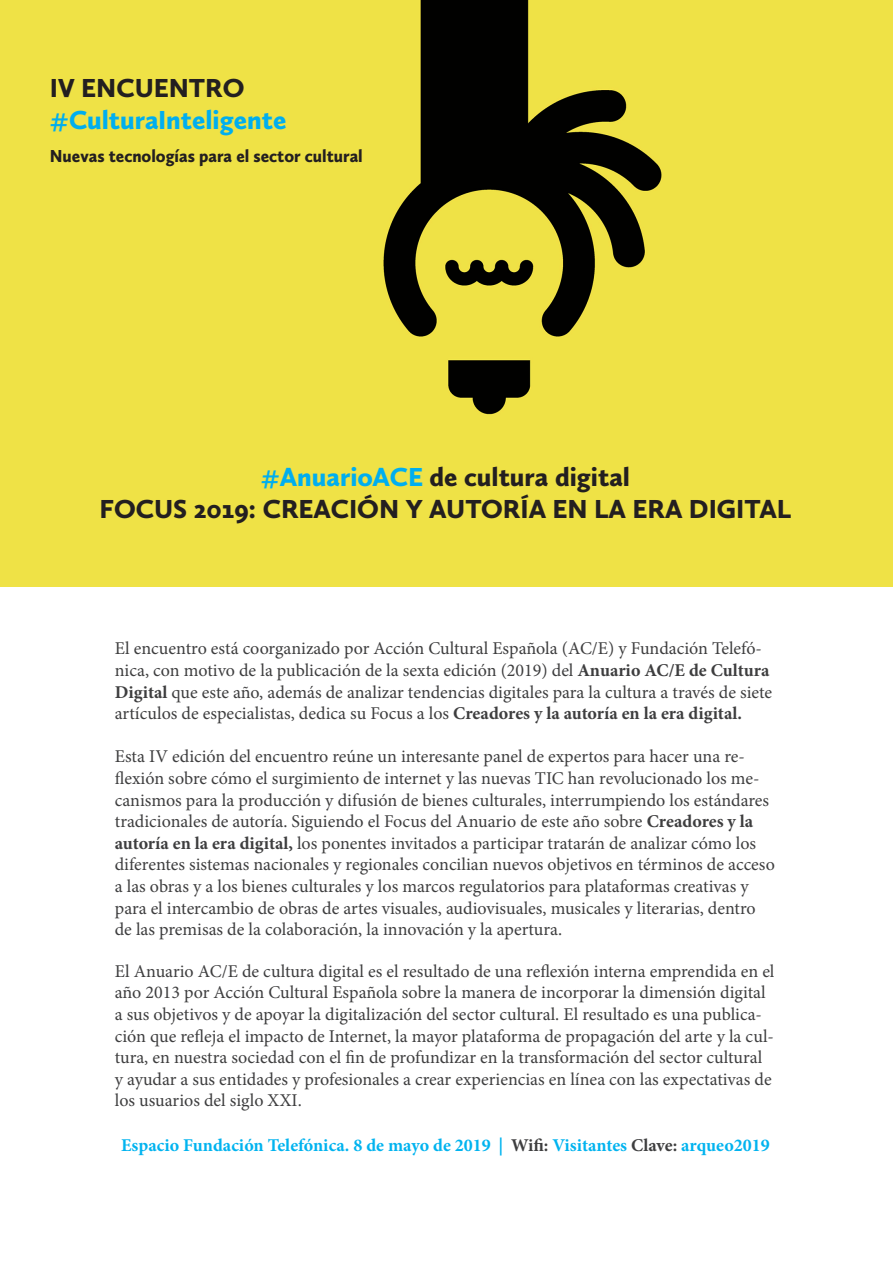
<style>
.page{position:relative;width:893px;height:1263px;background:#fff}
.page>*{position:absolute;margin:0;border:0;box-sizing:border-box;transform-origin:0 0}
.t1{font:900 27px "Calluna Sans";color:#231f20}
.t2{font:900 27px "Calluna Sans";color:#00aeef}
.t3{font:18px/21.6px "Minion Pro";color:#3e3e3f}
.t4{font:700 18px "Minion Pro";color:#00b3ef}
.t5{font:900 18px "Calluna Sans";color:#231f20;scale:.95 1}
.s1{color:#00aeef}
.s2{font-weight:700}
.s3{color:#3e3e3f}
</style>
<div class="page">
<img style="left:0;top:0;width:893px;height:587px">
<p class="t1" style="left:50px;top:71px;width:196px">IV ENCUENTRO</p>
<p class="t2" style="left:50px;top:103px;width:238px">#CulturaInteligente</p>
<p class="t5" style="left:50px;top:144px;width:331px">Nuevas tecnologías para el sector cultural</p>
<p class="t1" style="left:261px;top:460px;width:371px"><span class="s1">#AnuarioACE</span> de cultura digital</p>
<p class="t1" style="left:100px;top:492px;width:693px">FOCUS 2019: CREACIÓN Y AUTORÍA EN LA ERA DIGITAL</p>
<p class="t3" style="left:115px;top:638px;width:659px">El encuentro está coorganizado por Acción Cultural Española (AC/E) y Fundación Telefó&shy;nica, con motivo de la publicación de la sexta edición (2019) del <span class="s2">Anuario AC/E de Cultura Digital</span> que este año, además de analizar tendencias digitales para la cultura a través de siete artículos de especialistas, dedica su Focus a los <span class="s2">Creadores y la autoría en la era digital.</span></p>
<p class="t3" style="left:115px;top:746px;width:661px">Esta IV edición del encuentro reúne un interesante panel de expertos para hacer una re&shy;flexión sobre cómo el surgimiento de internet y las nuevas TIC han revolucionado los me&shy;canismos para la producción y difusión de bienes culturales, interrumpiendo los estándares tradicionales de autoría. Siguiendo el Focus del Anuario de este año sobre <span class="s2">Creadores y la autoría en la era digital,</span> los ponentes invitados a participar tratarán de analizar cómo los diferentes sistemas nacionales y regionales concilian nuevos objetivos en términos de acceso a las obras y a los bienes culturales y los marcos regulatorios para plataformas creativas y para el intercambio de obras de artes visuales, audiovisuales, musicales y literarias, dentro de las premisas de la colaboración, la innovación y la apertura.</p>
<p class="t3" style="left:115px;top:960px;width:661px">El Anuario AC/E de cultura digital es el resultado de una reflexión interna emprendida en el año 2013 por Acción Cultural Española sobre la manera de incorporar la dimensión digital a sus objetivos y de apoyar la digitalización del sector cultural. El resultado es una publica&shy;ción que refleja el impacto de Internet, la mayor plataforma de propagación del arte y la cul&shy;tura, en nuestra sociedad con el fin de profundizar en la transformación del sector cultural y ayudar a sus entidades y profesionales a crear experiencias en línea con las expectativas de los usuarios del siglo XXI.</p>
<p class="t4" style="left:121px;top:1133px;width:650px">Espacio Fundación Telefónica. 8 de mayo de 2019 | <span class="s3">Wifi:</span> Visitantes <span class="s3">Clave:</span> arqueo2019</p>
</div>
